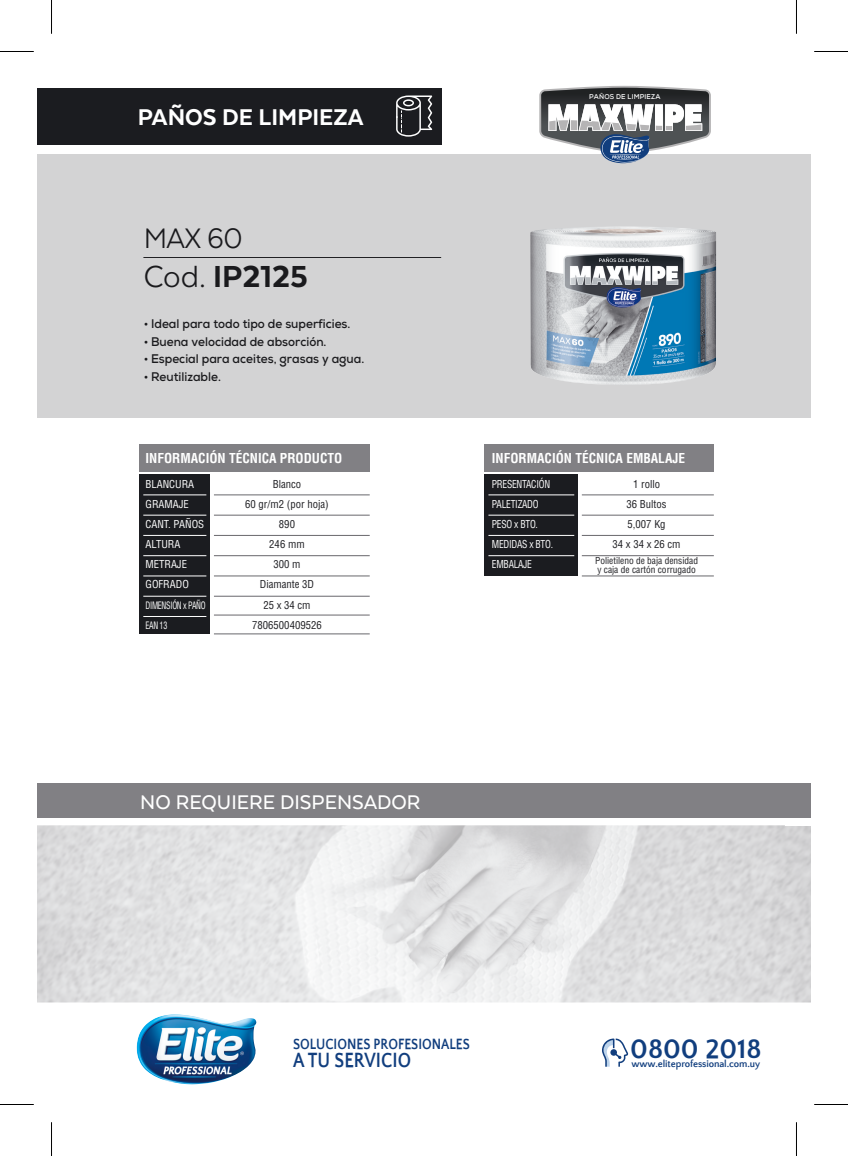
<style>
.page{position:relative;width:848px;height:1156px;background:#fff}
.page>*{position:absolute;margin:0;border:0;box-sizing:border-box;transform-origin:0 0}
.t1{font:800 35px "Texta";color:#202024}
.t2{font:32.5px "Texta";color:#202024}
.t3{font:700 27.88px "Quattrocento Sans";color:#113e7e}
.t4{font:800 26.25px "Texta";color:#fff}
.t5{font:500 22.75px "Texta";color:#fff}
.t6{font:700 21.25px "Quattrocento Sans";color:#113e7e;scale:.85 1}
.t7{font:700 15.38px "Quattrocento Sans";color:#113e7e;scale:.85 1}
.t8{font:700 condensed 13.38px "Helvetica LT Std";color:#fff}
.t9{font:700 12.5px "Nexa";color:#202024;scale:.95 1}
.t10{font:condensed 10.62px/20px "Helvetica LT Std";color:#202024;text-align:center}
.t11{font:condensed 10.62px/20px "Helvetica LT Std";letter-spacing:-.025em;color:#fff;scale:.89 1}
.t12{font:condensed 10.62px/20px "Helvetica LT Std";color:#fff}
.t13{font:condensed 10px/20px "Helvetica LT Std";letter-spacing:-.035em;color:#fff;scale:.8 1}
.t14{font:700 9.88px "Quattrocento Sans";letter-spacing:-.005em;color:#113e7e}
.t15{font:condensed 9.38px/8.8px "Helvetica LT Std";color:#202024}
.t16{font:700 7px "Nexa";letter-spacing:.025em;color:#fff;scale:.95 1}
.s1{font-weight:400}
</style>
<div class="page">
<img style="left:37px;top:825px;width:773px;height:177px">
<div style="left:37px;top:154px;width:773px;height:264px;background:#d3d3d4"></div>
<hr style="left:143px;top:257px;width:298px;height:1px;background:#202024">
<img style="left:530px;top:226px;width:185px;height:159px">
<hr style="left:581px;top:494px;width:132px;height:1px;background:#68676c">
<hr style="left:581px;top:515px;width:132px;height:1px;background:#68676c">
<hr style="left:581px;top:535px;width:132px;height:1px;background:#68676c">
<hr style="left:581px;top:555px;width:132px;height:1px;background:#68676c">
<hr style="left:581px;top:575px;width:132px;height:1px;background:#68676c">
<div style="left:484px;top:474px;width:93px;height:102px;background:#1b1c20"></div>
<div style="left:484px;top:444px;width:229px;height:28px;background:#818084"></div>
<hr style="left:488px;top:494px;width:86px;height:1px;background:#fff">
<hr style="left:488px;top:515px;width:86px;height:1px;background:#fff">
<hr style="left:488px;top:535px;width:86px;height:1px;background:#fff">
<hr style="left:488px;top:555px;width:86px;height:1px;background:#fff">
<hr style="left:214px;top:494px;width:155px;height:1px;background:#68676c">
<hr style="left:214px;top:515px;width:155px;height:1px;background:#68676c">
<hr style="left:214px;top:535px;width:155px;height:1px;background:#68676c">
<hr style="left:214px;top:555px;width:155px;height:1px;background:#68676c">
<hr style="left:214px;top:575px;width:155px;height:1px;background:#68676c">
<hr style="left:214px;top:596px;width:155px;height:1px;background:#68676c">
<hr style="left:214px;top:614px;width:155px;height:1px;background:#68676c">
<hr style="left:214px;top:633px;width:155px;height:1px;background:#68676c">
<div style="left:139px;top:474px;width:71px;height:160px;background:#1b1c20"></div>
<div style="left:139px;top:444px;width:230px;height:28px;background:#818084"></div>
<hr style="left:143px;top:494px;width:63px;height:1px;background:#fff">
<hr style="left:143px;top:515px;width:63px;height:1px;background:#fff">
<hr style="left:143px;top:535px;width:63px;height:1px;background:#fff">
<hr style="left:143px;top:555px;width:63px;height:1px;background:#fff">
<hr style="left:143px;top:575px;width:63px;height:1px;background:#fff">
<hr style="left:143px;top:596px;width:63px;height:1px;background:#fff">
<hr style="left:143px;top:616px;width:63px;height:1px;background:#fff">
<img style="left:136px;top:1014px;width:120px;height:70px">
<div style="left:37px;top:783px;width:773px;height:34px;background:#818084"></div>
<svg style="left:602px;top:1038px;width:25px;height:28px"></svg>
<div style="left:37px;top:88px;width:404px;height:56px;background:#1b1c20"></div>
<svg style="left:539px;top:85px;width:172px;height:78px"></svg>
<svg style="left:396px;top:95px;width:36px;height:42px"></svg>
<hr style="left:0;top:51px;width:34px;height:1px;background:#000">
<hr style="left:813px;top:51px;width:34px;height:1px;background:#000">
<hr style="left:0;top:1104px;width:34px;height:1px;background:#000">
<hr style="left:813px;top:1104px;width:34px;height:1px;background:#000">
<hr style="left:51px;top:0;width:1px;height:34px;background:#000">
<hr style="left:51px;top:1122px;width:1px;height:33px;background:#000">
<hr style="left:795px;top:0;width:1px;height:34px;background:#000">
<hr style="left:795px;top:1122px;width:1px;height:33px;background:#000">
<h3 class="t4" style="left:138px;top:103px;width:227px">PAÑOS DE LIMPIEZA</h3>
<h2 class="t2" style="left:143px;top:222px;width:101px">MAX 60</h2>
<h1 class="t1" style="left:143px;top:258px;width:166px"><span class="s1">Cod.</span> IP2125</h1>
<p class="t9" style="left:143px;top:316px;width:219px">• Ideal para todo tipo de superficies.</p>
<p class="t9" style="left:143px;top:333px;width:194px">• Buena velocidad de absorción.</p>
<p class="t9" style="left:143px;top:351px;width:234px">• Especial para aceites, grasas y agua.</p>
<p class="t9" style="left:143px;top:368px;width:83px">• Reutilizable.</p>
<p class="t8" style="left:145px;top:450px;width:198px">INFORMACIÓN TÉCNICA PRODUCTO</p>
<p class="t12" style="left:145px;top:474px;width:60px">BLANCURA<br>GRAMAJE<br>CANT. PAÑOS<br>ALTURA<br>METRAJE<br>GOFRADO</p>
<p class="t13" style="left:145px;top:594px;width:77px">DIMENSIÓN x PAÑO<br>EAN 13</p>
<p class="t10" style="left:245px;top:474px;width:85px">Blanco<br>60 gr/m2 (por hoja)<br>890<br>246 mm<br>300 m<br>Diamante 3D<br>25 x 34 cm<br>7806500409526</p>
<h3 class="t5" style="left:140px;top:790px;width:281px">NO REQUIERE DISPENSADOR</h3>
<p class="t16" style="left:588px;top:92px;width:76px">PAÑOS DE LIMPIEZA</p>
<p class="t8" style="left:491px;top:450px;width:194px">INFORMACIÓN TÉCNICA EMBALAJE</p>
<p class="t11" style="left:491px;top:474px;width:70px">PRESENTACIÓN<br>PALETIZADO<br>PESO x BTO.<br>MEDIDAS x BTO.<br>EMBALAJE</p>
<p class="t10" style="left:612px;top:474px;width:69px">1 rollo<br>36 Bultos<br>5,007 Kg<br>34 x 34 x 26 cm</p>
<p class="t15" style="left:594px;top:556px;width:104px">Polietileno de baja densidad y caja de cartón corrugado</p>
<p class="t7" style="left:293px;top:1035px;width:209px">SOLUCIONES PROFESIONALES</p>
<h3 class="t6" style="left:293px;top:1048px;width:140px">A TU SERVICIO</h3>
<h3 class="t3" style="left:630px;top:1034px;width:133px">0800 2018</h3>
<p class="t14" style="left:631px;top:1058px;width:130px">www.eliteprofessional.com.uy</p>
</div>
